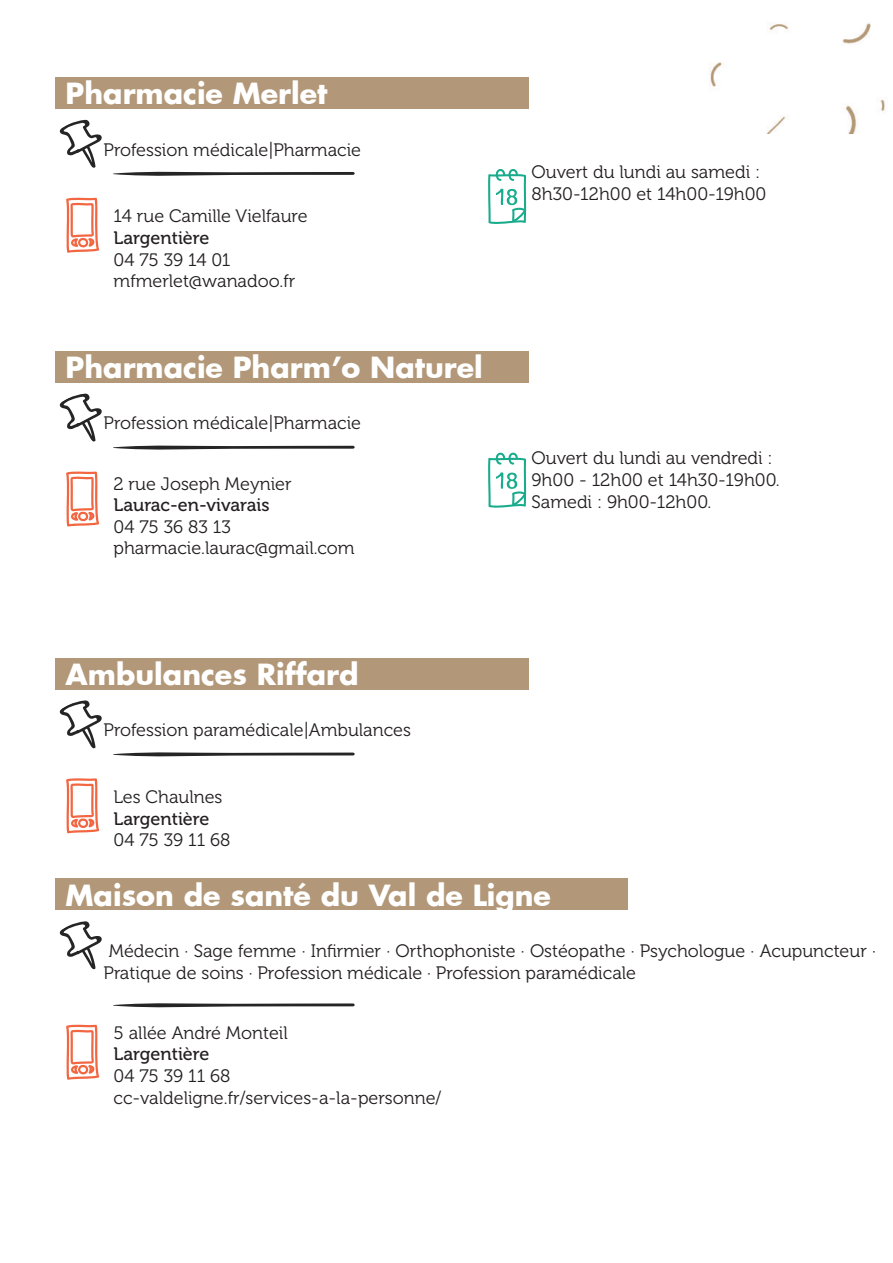
<style>
.page{position:relative;width:893px;height:1263px;background:#fff}
.page>*{position:absolute;margin:0;border:0;box-sizing:border-box;transform-origin:0 0}
.t1{font:700 28.5px "Futura";color:#fff}
.t2{font:18px/21.6px "Museo 300";color:#231f20}
.t3{font:18px "Museo 500";color:#231f20}
</style>
<div class="page">
<svg style="left:488px;top:453px;width:38px;height:55px"></svg>
<svg style="left:113px;top:752px;width:242px;height:5px"></svg>
<svg style="left:66px;top:778px;width:33px;height:55px"></svg>
<svg style="left:59px;top:700px;width:43px;height:49px"></svg>
<div style="left:55px;top:658px;width:473px;height:31px;background:#b29878"></div>
<svg style="left:113px;top:1003px;width:242px;height:5px"></svg>
<svg style="left:66px;top:1025px;width:33px;height:55px"></svg>
<svg style="left:59px;top:921px;width:43px;height:48px"></svg>
<div style="left:55px;top:879px;width:572px;height:31px;background:#b29878"></div>
<svg style="left:488px;top:169px;width:38px;height:55px"></svg>
<svg style="left:113px;top:171px;width:242px;height:5px"></svg>
<svg style="left:66px;top:198px;width:33px;height:55px"></svg>
<svg style="left:59px;top:120px;width:43px;height:48px"></svg>
<div style="left:55px;top:77px;width:473px;height:32px;background:#b29878"></div>
<svg style="left:113px;top:445px;width:242px;height:5px"></svg>
<svg style="left:66px;top:471px;width:33px;height:55px"></svg>
<svg style="left:59px;top:393px;width:43px;height:49px"></svg>
<div style="left:55px;top:351px;width:473px;height:31px;background:#b29878"></div>
<img style="left:709px;top:23px;width:176px;height:110px">
<h1 class="t1" style="left:66px;top:74px;width:263px">Pharmacie Merlet</h1>
<p class="t2" style="left:104px;top:139px;width:259px">Profession médicale|Pharmacie</p>
<p class="t2" style="left:114px;top:206px;width:196px">14 rue Camille Vielfaure</p>
<p class="t3" style="left:114px;top:228px;width:97px">Largentière</p>
<p class="t2" style="left:114px;top:249px;width:183px">04 75 39 14 01 mfmerlet@wanadoo.fr</p>
<h1 class="t1" style="left:66px;top:347px;width:419px">Pharmacie Pharm’o Naturel</h1>
<p class="t2" style="left:104px;top:413px;width:259px">Profession médicale|Pharmacie</p>
<p class="t2" style="left:114px;top:473px;width:179px">2 rue Joseph Meynier</p>
<p class="t3" style="left:114px;top:495px;width:158px">Laurac-en-vivarais</p>
<p class="t2" style="left:114px;top:516px;width:243px">04 75 36 83 13 pharmacie.laurac@gmail.com</p>
<h1 class="t1" style="left:66px;top:654px;width:294px">Ambulances Riffard</h1>
<p class="t2" style="left:104px;top:720px;width:309px">Profession paramédicale|Ambulances</p>
<p class="t2" style="left:114px;top:786px;width:110px">Les Chaulnes</p>
<p class="t3" style="left:114px;top:808px;width:97px">Largentière</p>
<p class="t2" style="left:114px;top:829px;width:118px">04 75 39 11 68</p>
<p class="t2" style="left:531px;top:162px;width:236px">Ouvert du lundi au samedi :<br>8h30-12h00 et 14h00-19h00</p>
<p class="t2" style="left:531px;top:448px;width:250px">Ouvert du lundi au vendredi :<br>9h00 - 12h00 et 14h30-19h00.<br>Samedi : 9h00-12h00.</p>
<h1 class="t1" style="left:66px;top:875px;width:487px">Maison de santé du Val de Ligne</h1>
<p class="t2" style="left:104px;top:940px;width:774px">Médecin · Sage femme · Infirmier · Orthophoniste · Ostéopathe · Psychologue · Acupuncteur ·<br>Pratique de soins · Profession médicale · Profession paramédicale</p>
<p class="t2" style="left:114px;top:1022px;width:176px">5 allée André Monteil</p>
<p class="t3" style="left:114px;top:1044px;width:97px">Largentière</p>
<p class="t2" style="left:114px;top:1065px;width:329px">04 75 39 11 68 cc-valdeligne.fr/services-a-la-personne/</p>
</div>
